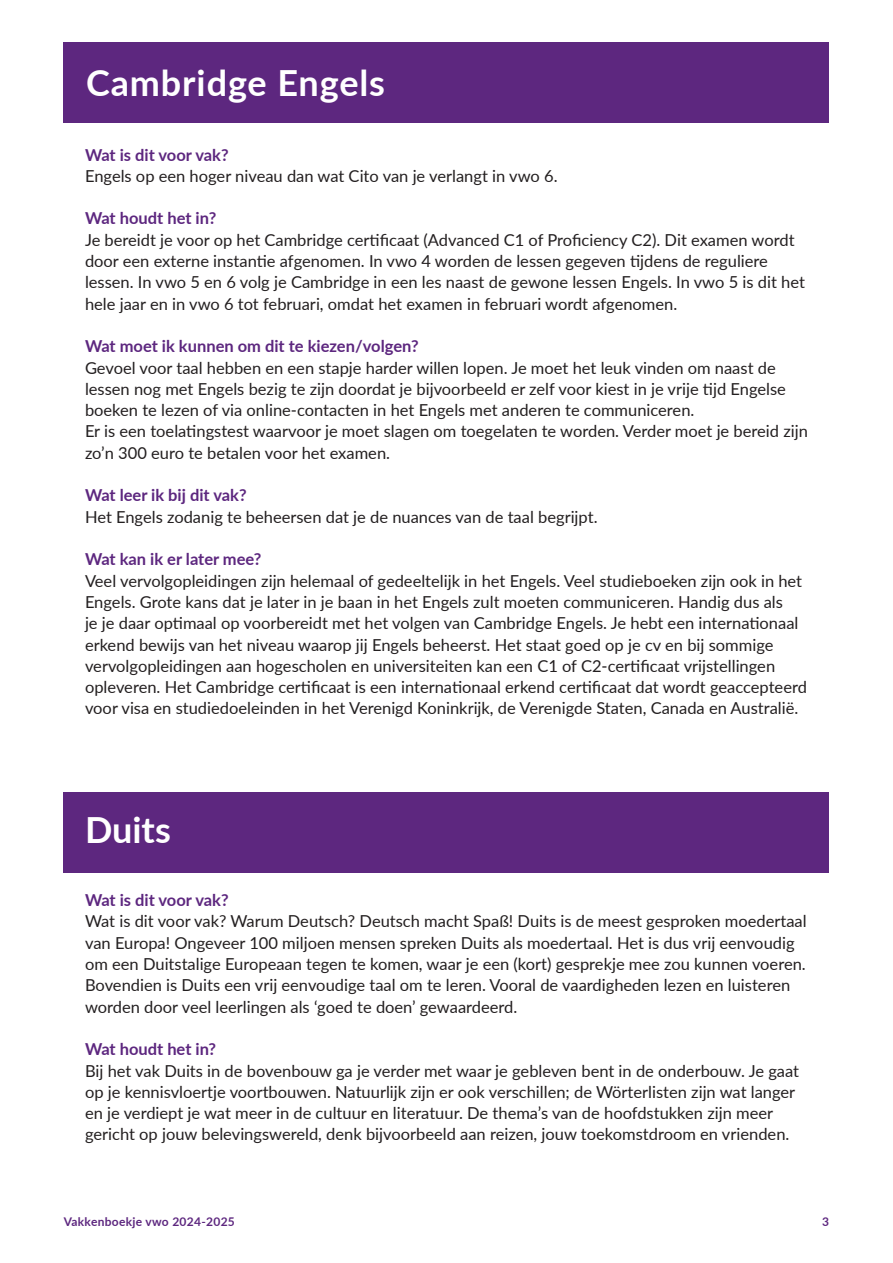
<style>
.page{position:relative;width:893px;height:1263px;background:#fff}
.page>*{position:absolute;margin:0;border:0;box-sizing:border-box;transform-origin:0 0}
.t1{font:700 36px "Lato";letter-spacing:.025em;color:#fff}
.t2{font:16.5px/21.3px "Lato";color:#231f20}
.t3{font:700 16.5px "Lato";color:#5d277f}
.t4{font:700 12px "Lato";letter-spacing:.025em;color:#5d277f}
</style>
<div class="page">
<div style="left:64px;top:792px;width:765px;height:80px;background:#5d277f"></div>
<div style="left:64px;top:43px;width:765px;height:80px;background:#5d277f"></div>
<h1 class="t1" style="left:86px;top:57px;width:300px">Cambridge Engels</h1>
<p class="t3" style="left:85px;top:142px;width:145px">Wat is dit voor vak?</p>
<p class="t2" style="left:85px;top:164px;width:474px">Engels op een hoger niveau dan wat Cito van je verlangt in vwo 6.</p>
<p class="t3" style="left:85px;top:206px;width:133px">Wat houdt het in?</p>
<p class="t2" style="left:85px;top:228px;width:721px">Je bereidt je voor op het Cambridge certificaat (Advanced C1 of Proficiency C2). Dit examen wordt door een externe instantie afgenomen. In vwo 4 worden de lessen gegeven tijdens de reguliere lessen. In vwo 5 en 6 volg je Cambridge in een les naast de gewone lessen Engels. In vwo 5 is dit het hele jaar en in vwo 6 tot februari, omdat het examen in februari wordt afgenomen.</p>
<p class="t3" style="left:85px;top:334px;width:335px">Wat moet ik kunnen om dit te kiezen/volgen?</p>
<p class="t2" style="left:85px;top:356px;width:724px">Gevoel voor taal hebben en een stapje harder willen lopen. Je moet het leuk vinden om naast de lessen nog met Engels bezig te zijn doordat je bijvoorbeeld er zelf voor kiest in je vrije tijd Engelse boeken te lezen of via online-contacten in het Engels met anderen te communiceren.<br>Er is een toelatingstest waarvoor je moet slagen om toegelaten te worden. Verder moet je bereid zijn zo’n 300 euro te betalen voor het examen.</p>
<p class="t3" style="left:85px;top:483px;width:163px">Wat leer ik bij dit vak?</p>
<p class="t2" style="left:85px;top:505px;width:514px">Het Engels zodanig te beheersen dat je de nuances van de taal begrijpt.</p>
<p class="t3" style="left:85px;top:547px;width:178px">Wat kan ik er later mee?</p>
<p class="t2" style="left:85px;top:569px;width:723px">Veel vervolgopleidingen zijn helemaal of gedeeltelijk in het Engels. Veel studieboeken zijn ook in het Engels. Grote kans dat je later in je baan in het Engels zult moeten communiceren. Handig dus als<br>je je daar optimaal op voorbereidt met het volgen van Cambridge Engels. Je hebt een internationaal erkend bewijs van het niveau waarop jij Engels beheerst. Het staat goed op je cv en bij sommige vervolgopleidingen aan hogescholen en universiteiten kan een C1 of C2-certificaat vrijstellingen opleveren. Het Cambridge certificaat is een internationaal erkend certificaat dat wordt geaccepteerd voor visa en studiedoeleinden in het Verenigd Koninkrijk, de Verenigde Staten, Canada en Australië.</p>
<h1 class="t1" style="left:85px;top:803px;width:87px">Duits</h1>
<p class="t3" style="left:85px;top:888px;width:145px">Wat is dit voor vak?</p>
<p class="t2" style="left:85px;top:910px;width:723px">Wat is dit voor vak? Warum Deutsch? Deutsch macht Spaß! Duits is de meest gesproken moedertaal van Europa! Ongeveer 100 miljoen mensen spreken Duits als moedertaal. Het is dus vrij eenvoudig om een Duitstalige Europeaan tegen te komen, waar je een (kort) gesprekje mee zou kunnen voeren.<br>Bovendien is Duits een vrij eenvoudige taal om te leren. Vooral de vaardigheden lezen en luisteren worden door veel leerlingen als ‘goed te doen’ gewaardeerd.</p>
<p class="t3" style="left:85px;top:1037px;width:133px">Wat houdt het in?</p>
<p class="t2" style="left:85px;top:1059px;width:716px">Bij het vak Duits in de bovenbouw ga je verder met waar je gebleven bent in de onderbouw. Je gaat op je kennisvloertje voortbouwen. Natuurlijk zijn er ook verschillen; de Wörterlisten zijn wat langer en je verdiept je wat meer in de cultuur en literatuur. De thema’s van de hoofdstukken zijn meer gericht op jouw belevingswereld, denk bijvoorbeeld aan reizen, jouw toekomstdroom en vrienden.</p>
<p class="t4" style="left:64px;top:1212px;width:173px">Vakkenboekje vwo 2024-2025</p>
<p class="t4" style="left:822px;top:1212px;width:8px">3</p>
</div>
